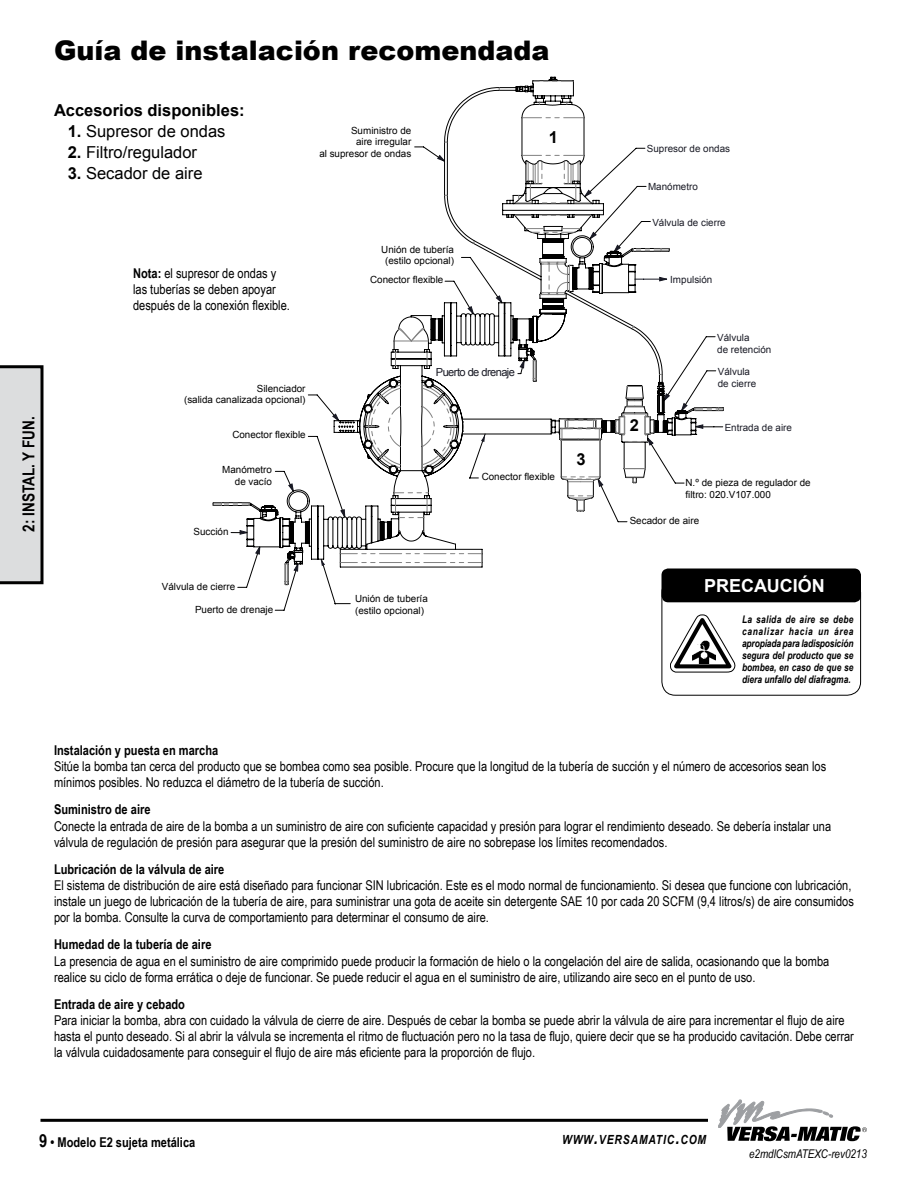
<style>
.page{position:relative;width:918px;height:1188px;background:#fff}
.page>*{position:absolute;margin:0;border:0;box-sizing:border-box;transform-origin:0 0}
.t1{font:900 27px "Arial";color:#000}
.t2{font:700 18px "Arial";color:#fff}
.t3{font:16.5px "Arial";color:#000}
.t4{font:700 16.5px "Arial";color:#000}
.t5{font:700 16.5px "Arial Narrow";color:#000}
.t6{font:13.5px/16.2px "Arial Narrow";color:#000}
.t7{font:700 13.5px "Arial Narrow";color:#000}
.t8{font:italic 700 12.6px "Arial Narrow";letter-spacing:.07em;color:#000}
.t9{font:italic 12px "Arial Narrow";color:#000}
.t10{font:11.1px "Arial";letter-spacing:-.05em;color:#181924}
.t11{font:italic 700 10.5px/12px "Arial Narrow";color:#000;text-align:justify}
.t12{font:9.9px/11.9px "Arial";color:#000;text-align:right}
.t13{font:9.9px/11.9px "Arial";color:#181924}
.s1{font-weight:700}
.s2{font-size:18px}
</style>
<div class="page">
<svg style="left:718px;top:1100px;width:149px;height:41px"></svg>
<hr style="left:40px;top:1119px;width:668px;height:3px;background:#000">
<svg style="left:212px;top:76px;width:512px;height:510px"></svg>
<svg style="left:533px;top:81px;width:40px;height:1px"></svg>
<svg style="left:394px;top:328px;width:34px;height:15px"></svg>
<svg style="left:395px;top:352px;width:1px;height:14px"></svg>
<svg style="left:427px;top:352px;width:1px;height:14px"></svg>
<svg style="left:395px;top:499px;width:33px;height:19px"></svg>
<svg style="left:394px;top:492px;width:35px;height:1px"></svg>
<svg style="left:368px;top:384px;width:33px;height:85px"></svg>
<svg style="left:421px;top:384px;width:34px;height:85px"></svg>
<svg style="left:340px;top:553px;width:142px;height:1px"></svg>
<svg style="left:340px;top:562px;width:142px;height:1px"></svg>
<svg style="left:472px;top:238px;width:3px;height:6px"></svg>
<svg style="left:632px;top:324px;width:2px;height:7px"></svg>
<svg style="left:285px;top:563px;width:4px;height:22px"></svg>
<svg style="left:533px;top:360px;width:4px;height:21px"></svg>
<svg style="left:694px;top:408px;width:30px;height:3px"></svg>
<svg style="left:561px;top:477px;width:39px;height:5px"></svg>
<svg style="left:559px;top:418px;width:43px;height:23px"></svg>
<svg style="left:568px;top:496px;width:25px;height:5px"></svg>
<svg style="left:624px;top:468px;width:21px;height:1px"></svg>
<svg style="left:627px;top:386px;width:15px;height:1px"></svg>
<svg style="left:625px;top:398px;width:19px;height:10px"></svg>
<svg style="left:616px;top:414px;width:38px;height:28px"></svg>
<svg style="left:626px;top:477px;width:18px;height:6px"></svg>
<svg style="left:522px;top:117px;width:62px;height:1px"></svg>
<svg style="left:515px;top:155px;width:76px;height:49px"></svg>
<svg style="left:515px;top:215px;width:17px;height:1px"></svg>
<svg style="left:538px;top:215px;width:30px;height:1px"></svg>
<svg style="left:574px;top:215px;width:17px;height:1px"></svg>
<svg style="left:526px;top:228px;width:54px;height:5px"></svg>
<svg style="left:213px;top:503px;width:37px;height:3px"></svg>
<svg style="left:633px;top:248px;width:36px;height:4px"></svg>
<svg style="left:540px;top:262px;width:30px;height:33px"></svg>
<svg style="left:321px;top:559px;width:4px;height:7px"></svg>
<img style="left:677px;top:85px;width:21px;height:16px">
<div style="left:661px;top:579px;width:200px;height:117px;border:1px solid #000;border-radius:14px"></div>
<div style="left:662px;top:568px;width:199px;height:34px;background:#000;border-radius:7px"></div>
<svg style="left:670px;top:615px;width:65px;height:57px"></svg>
<svg style="left:0;top:365px;width:44px;height:219px;background:#c7c8c9"></svg>
<h1 class="t1" style="left:54px;top:31px;width:497px">Guía de instalación recomendada</h1>
<p class="t4" style="left:54px;top:99px;width:192px">Accesorios disponibles:</p>
<p class="t3" style="left:68px;top:121px;width:159px"><span class="s1">1.</span> Supresor de ondas</p>
<p class="t3" style="left:68px;top:142px;width:131px"><span class="s1">2.</span> Filtro/regulador</p>
<p class="t3" style="left:68px;top:163px;width:136px"><span class="s1">3.</span> Secador de aire</p>
<p class="t6" style="left:133px;top:265px;width:158px"><span class="s1">Nota:</span> el supresor de ondas y las tuberías se deben apoyar después de la conexión flexible.</p>
<p class="t12" style="left:319px;top:124px;width:93px">Suministro de<br>aire irregular<br>al supresor de ondas</p>
<p class="t12" style="left:381px;top:243px;width:74px;text-align:center">Unión de tubería (estilo opcional)</p>
<p class="t12" style="left:370px;top:273px;width:75px">Conector flexible</p>
<p class="t4" style="left:549px;top:126px;width:11px">1</p>
<p class="t13" style="left:647px;top:143px;width:85px">Supresor de ondas</p>
<p class="t13" style="left:648px;top:181px;width:51px">Manómetro</p>
<p class="t13" style="left:652px;top:216px;width:75px">Válvula de cierre</p>
<p class="t13" style="left:670px;top:274px;width:44px">Impulsión</p>
<p class="t13" style="left:717px;top:331px;width:56px">Válvula<br>de retención</p>
<p class="t5" style="left:16px;top:532px;width:117px;rotate:-90deg">2: INSTAL. Y FUN.</p>
<p class="t12" style="left:184px;top:382px;width:123px">Silenciador<br>(salida canalizada opcional)</p>
<p class="t12" style="left:232px;top:429px;width:75px">Conector flexible</p>
<p class="t12" style="left:222px;top:464px;width:51px">Manómetro de vacío</p>
<p class="t12" style="left:194px;top:525px;width:37px">Succión</p>
<p class="t12" style="left:162px;top:581px;width:75px">Válvula de cierre</p>
<p class="t12" style="left:195px;top:604px;width:80px">Puerto de drenaje</p>
<p class="t10" style="left:436px;top:365px;width:81px">Puerto de drenaje</p>
<p class="t13" style="left:718px;top:366px;width:40px">Válvula de cierre</p>
<p class="t12" style="left:482px;top:471px;width:75px">Conector flexible</p>
<p class="t4" style="left:576px;top:448px;width:11px">3</p>
<p class="t4" style="left:630px;top:414px;width:11px">2</p>
<p class="t13" style="left:725px;top:422px;width:69px">Entrada de aire</p>
<p class="t12" style="left:686px;top:477px;width:127px;text-align:left">N.º de pieza de regulador de filtro: 020.V107.000</p>
<p class="t12" style="left:630px;top:514px;width:71px">Secador de aire</p>
<p class="t12" style="left:355px;top:593px;width:74px;text-align:left">Unión de tubería (estilo opcional)</p>
<h2 class="t2" style="left:704px;top:574px;width:122px">PRECAUCIÓN</h2>
<p class="t11" style="left:742px;top:613px;width:113px">La salida de aire se debe canalizar hacia un área apropiada para la disposición segura del producto que se bombea, en caso de que se diera un fallo del diafragma.</p>
<p class="t7" style="left:54px;top:740px;width:166px">Instalación y puesta en marcha</p>
<p class="t6" style="left:54px;top:758px;width:774px">Sitúe la bomba tan cerca del producto que se bombea como sea posible. Procure que la longitud de la tubería de succión y el número de accesorios sean los mínimos posibles. No reduzca el diámetro de la tubería de succión.</p>
<p class="t7" style="left:54px;top:800px;width:98px">Suministro de aire</p>
<p class="t6" style="left:54px;top:817px;width:779px">Conecte la entrada de aire de la bomba a un suministro de aire con suficiente capacidad y presión para lograr el rendimiento deseado. Se debería instalar una válvula de regulación de presión para asegurar que la presión del suministro de aire no sobrepase los límites recomendados.</p>
<p class="t7" style="left:54px;top:859px;width:172px">Lubricación de la válvula de aire</p>
<p class="t6" style="left:54px;top:877px;width:801px">El sistema de distribución de aire está diseñado para funcionar SIN lubricación. Este es el modo normal de funcionamiento. Si desea que funcione con lubricación, instale un juego de lubricación de la tubería de aire, para suministrar una gota de aceite sin detergente SAE 10 por cada 20 SCFM (9,4 litros/s) de aire consumidos por la bomba. Consulte la curva de comportamiento para determinar el consumo de aire.</p>
<p class="t7" style="left:54px;top:935px;width:159px">Humedad de la tubería de aire</p>
<p class="t6" style="left:54px;top:952px;width:777px">La presencia de agua en el suministro de aire comprimido puede producir la formación de hielo o la congelación del aire de salida, ocasionando que la bomba realice su ciclo de forma errática o deje de funcionar. Se puede reducir el agua en el suministro de aire, utilizando aire seco en el punto de uso.</p>
<p class="t7" style="left:54px;top:994px;width:133px">Entrada de aire y cebado</p>
<p class="t6" style="left:54px;top:1012px;width:801px">Para iniciar la bomba, abra con cuidado la válvula de cierre de aire. Después de cebar la bomba se puede abrir la válvula de aire para incrementar el flujo de aire hasta el punto deseado. Si al abrir la válvula se incrementa el ritmo de fluctuación pero no la tasa de flujo, quiere decir que se ha producido cavitación. Debe cerrar la válvula cuidadosamente para conseguir el flujo de aire más eficiente para la proporción de flujo.</p>
<p class="t7" style="left:39px;top:1132px;width:158px"><span class="s2">9</span> • Modelo E2 sujeta metálica</p>
<p class="t8" style="left:562px;top:1130px;width:146px">WWW<span class="s2">.</span>VERSAMATIC<span class="s2">.</span>COM</p>
<p class="t9" style="left:749px;top:1145px;width:119px">e2mdlCsmATEXC-rev0213</p>
</div>
